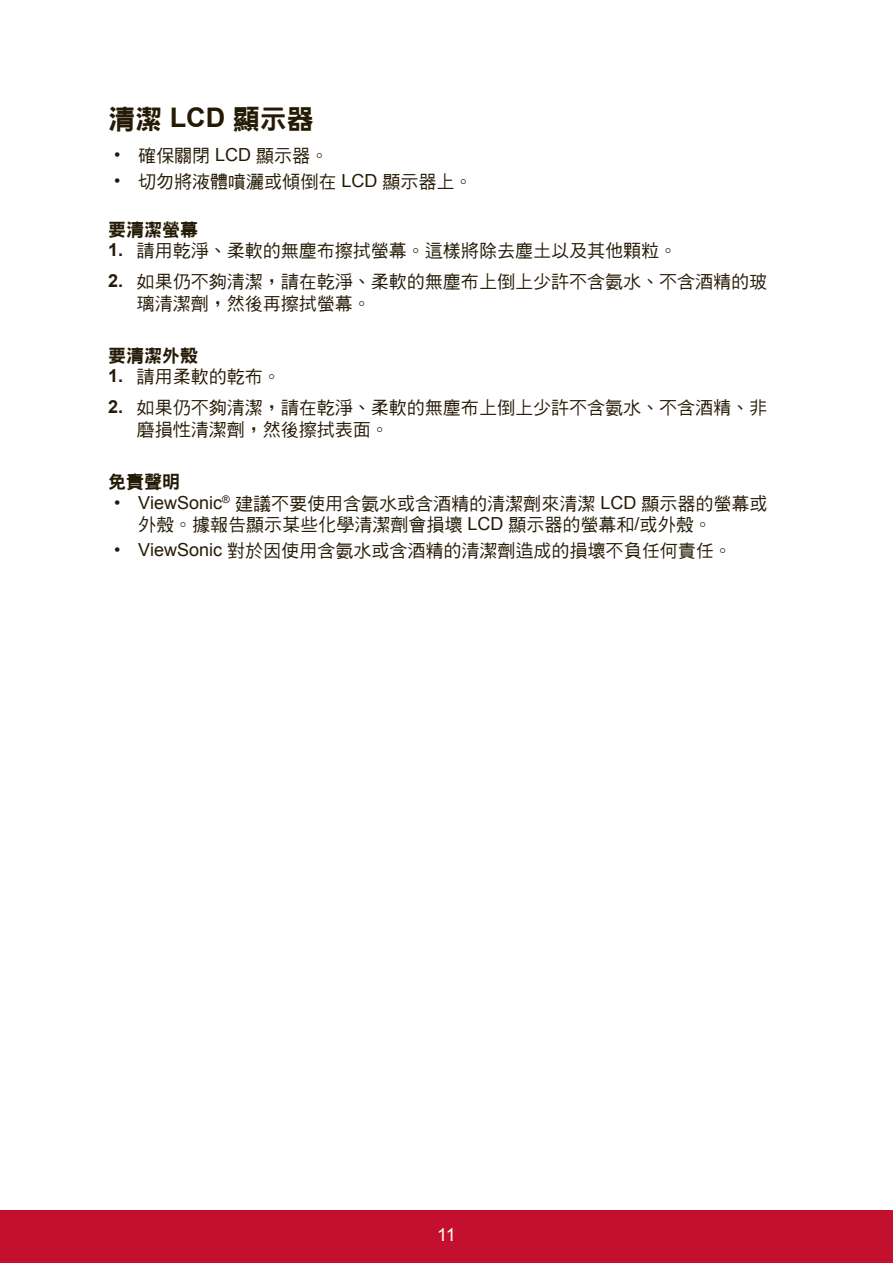
<style>
.page{position:relative;width:893px;height:1263px;background:#fff}
.page>*{position:absolute;margin:0;border:0;box-sizing:border-box;transform-origin:0 0}
.t1{font:27px "DFN Hei W9 WIN BF";color:#251a05}
.t2{font:18px/21.6px "DF Hei Md HK BF";color:#251a05}
.t3{font:18px "DFN Hei W9 WIN BF";color:#251a05}
.t4{font:18px "Arial";color:#fff}
.s1{font-family:"Arial";font-weight:700}
.s2{font-family:"Arial"}
</style>
<div class="page">
<div style="left:0;top:1210px;width:892px;height:53px;background:#c3102f"></div>
<h1 class="t1" style="left:108px;top:106px;width:207px">清潔 <span class="s1">LCD</span> 顯示器</h1>
<p class="t2" style="left:114px;top:145px;width:216px"><span class="s2">•</span> 確保關閉 <span class="s2">LCD</span> 顯示器。</p>
<p class="t2" style="left:114px;top:171px;width:360px"><span class="s2">•</span> 切勿將液體噴灑或傾倒在 <span class="s2">LCD</span> 顯示器上。</p>
<p class="t3" style="left:108px;top:220px;width:92px">要清潔螢幕</p>
<p class="t2" style="left:108px;top:240px;width:570px"><span class="s1">1.</span> 請用乾淨、柔軟的無塵布擦拭螢幕。這樣將除去塵土以及其他顆粒。</p>
<p class="t2" style="left:137px;top:271px;width:631px;text-indent:-28px"><span class="s1">2.</span> 如果仍不夠清潔，請在乾淨、柔軟的無塵布上倒上少許不含氨水、不含酒精的玻璃清潔劑，然後再擦拭螢幕。</p>
<p class="t3" style="left:108px;top:346px;width:92px">要清潔外殼</p>
<p class="t2" style="left:108px;top:366px;width:174px"><span class="s1">1.</span> 請用柔軟的乾布。</p>
<p class="t2" style="left:137px;top:397px;width:631px;text-indent:-28px"><span class="s1">2.</span> 如果仍不夠清潔，請在乾淨、柔軟的無塵布上倒上少許不含氨水、不含酒精、非磨損性清潔劑，然後擦拭表面。</p>
<p class="t3" style="left:108px;top:472px;width:73px">免責聲明</p>
<p class="t2" style="left:138px;top:492px;width:630px;text-indent:-24px"><span class="s2">• ViewSonic</span><sup>®</sup> 建議不要使用含氨水或含酒精的清潔劑來清潔 <span class="s2">LCD</span> 顯示器的螢幕或外殼。據報告顯示某些化學清潔劑會損壞 <span class="s2">LCD</span> 顯示器的螢幕和<span class="s2">/</span>或外殼。</p>
<p class="t2" style="left:114px;top:540px;width:619px"><span class="s2">• ViewSonic</span> 對於因使用含氨水或含酒精的清潔劑造成的損壞不負任何責任。</p>
<p class="t4" style="left:437px;top:1223px;width:20px">11</p>
</div>
